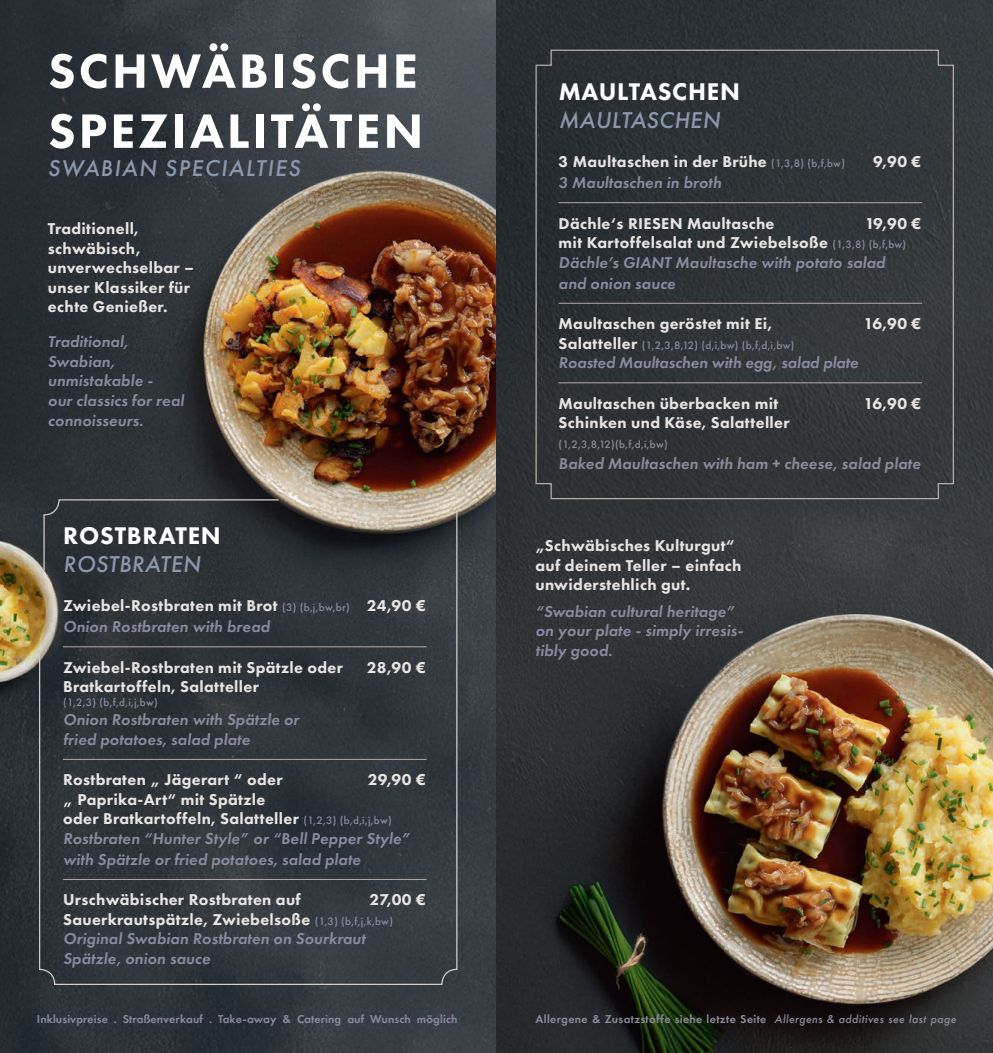
<style>
.page{position:relative;width:993px;height:1053px;background:#fff}
.page>*{position:absolute;margin:0;border:0;box-sizing:border-box;transform-origin:0 0}
.t1{font:800 50px/60px "Futura PT";letter-spacing:.06em;color:#fff}
.t2{font:800 25px "Futura PT";letter-spacing:.03em;color:#fff}
.t3{font:italic 500 23.75px "Futura PT";letter-spacing:.02em;color:#8b98a9}
.t4{font:italic 500 23.75px "Futura PT";letter-spacing:.06em;color:#8b98a9}
.t5{font:800 16.25px/19.5px "Futura PT";letter-spacing:.02em;color:#e8e4e2}
.t6{font:italic 600 16.25px/19.5px "Futura PT";letter-spacing:.01em;color:#8a8b9e}
.t7{font:600 11.88px "Futura PT";letter-spacing:.03em;color:#8a8b9e}
.t8{font:600 11.88px "Futura PT";letter-spacing:.01em;color:#8a8b9e}
.t9{font:500 11.25px "Futura PT";letter-spacing:.02em;color:#8a8b9e}
.s1{font-weight:500;font-size:11.25px;color:#8a8b9e}
.s2{font-weight:600;font-style:italic;color:#8a8b9e}
.s3{font-weight:800;font-style:normal;color:#e8e4e2}
.s4{font-weight:500;font-style:normal;font-size:11.25px}
.s5{font-weight:800;font-size:16.25px;color:#e8e4e2}
.s6{font-weight:500;font-style:italic}
</style>
<div class="page">
<img style="left:0;top:0;width:496px;height:1052px">
<img style="left:496px;top:0;width:496px;height:1052px">
<svg style="left:38px;top:509px;width:420px;height:476px;background:#33383d"></svg>
<hr style="left:63px;top:646px;width:363px;height:1px;background:#b6aaa7">
<hr style="left:63px;top:759px;width:363px;height:1px;background:#b6aaa7">
<hr style="left:63px;top:879px;width:363px;height:1px;background:#b6aaa7">
<svg style="left:534px;top:49px;width:420px;height:451px;background:#313538"></svg>
<svg style="left:43px;top:498px;width:237px;height:73px;background:#2f3437"></svg>
<h1 class="t1" style="left:48px;top:40px;width:376px">SCHWÄBISCHE<br>SPEZIALITÄTEN</h1>
<h3 class="t4" style="left:48px;top:154px;width:254px">SWABIAN SPECIALTIES</h3>
<p class="t5" style="left:48px;top:218px;width:148px">Traditionell, schwäbisch, unverwechselbar – unser Klassiker für echte Genießer.</p>
<p class="t6" style="left:48px;top:332px;width:138px">Traditional,<br>Swabian, unmistakable -<br>our classics for real connoisseurs.</p>
<h2 class="t2" style="left:63px;top:519px;width:159px">ROSTBRATEN</h2>
<h3 class="t3" style="left:63px;top:549px;width:139px">ROSTBRATEN</h3>
<p class="t5" style="left:63px;top:595px;width:364px;line-height:21px">Zwiebel-Rostbraten mit Brot <span class="s1">(3) (b,j,bw,br)</span> 24,90 €<br><span class="s2">Onion Rostbraten with bread</span></p>
<p class="t5" style="left:63px;top:657px;width:281px">Zwiebel-Rostbraten mit Spätzle oder</p>
<p class="t5" style="left:367px;top:657px;width:60px">28,90 €</p>
<p class="t5" style="left:63px;top:676px;width:197px">Bratkartoffeln, Salatteller</p>
<p class="t9" style="left:63px;top:695px;width:96px">(1,2,3) (b,f,d,i,j,bw)</p>
<p class="t6" style="left:63px;top:709px;width:237px">Onion Rostbraten with Spätzle or fried potatoes, salad plate</p>
<p class="t5" style="left:63px;top:769px;width:221px">Rostbraten „ Jägerart “ oder</p>
<p class="t5" style="left:367px;top:769px;width:60px">29,90 €</p>
<p class="t5" style="left:63px;top:789px;width:349px">„ Paprika-Art“ mit Spätzle<br>oder Bratkartoffeln, Salatteller <span class="s1">(1,2,3) (b,d,i,j,bw)<br></span><span class="s2">Rostbraten “Hunter Style” or “Bell Pepper Style”</span></p>
<p class="t6" style="left:63px;top:849px;width:299px">with Spätzle or fried potatoes, salad plate</p>
<p class="t5" style="left:63px;top:889px;width:239px">Urschwäbischer Rostbraten auf</p>
<p class="t6" style="left:63px;top:889px;width:364px;text-indent:306px"><span class="s3">27,00 €<br>Sauerkrautspätzle, Zwiebelsoße</span> <span class="s4">(1,3) (b,f,j,k,bw)<br></span>Original Swabian Rostbraten on Sourkraut<br>Spätzle, onion sauce</p>
<h2 class="t2" style="left:558px;top:75px;width:183px">MAULTASCHEN</h2>
<h3 class="t3" style="left:558px;top:105px;width:163px">MAULTASCHEN</h3>
<p class="t5" style="left:558px;top:152px;width:288px">3 Maultaschen in der Brühe <span class="s1">(1,3,8) (b,f,bw)</span></p>
<p class="t5" style="left:872px;top:152px;width:50px">9,90 €</p>
<p class="t6" style="left:558px;top:172px;width:164px">3 Maultaschen in broth</p>
<p class="t5" style="left:558px;top:213px;width:217px">Dächle‘s RIESEN Maultasche</p>
<p class="t6" style="left:558px;top:213px;width:364px;text-indent:306px"><span class="s3">19,90 € mit Kartoffelsalat und Zwiebelsoße</span> <span class="s4">(1,3,8) (b,f,bw)<br></span>Dächle’s GIANT Maultasche with potato salad</p>
<p class="t6" style="left:558px;top:273px;width:118px">and onion sauce</p>
<p class="t5" style="left:558px;top:314px;width:215px">Maultaschen geröstet mit Ei,</p>
<p class="t5" style="left:863px;top:314px;width:59px">16,90 €</p>
<p class="t9" style="left:558px;top:338px;width:237px"><span class="s5">Salatteller</span> (1,2,3,8,12) (d,i,bw) (b,f,d,i,bw)</p>
<p class="t6" style="left:558px;top:352px;width:301px">Roasted Maultaschen with egg, salad plate</p>
<p class="t5" style="left:558px;top:393px;width:221px">Maultaschen überbacken mit</p>
<p class="t5" style="left:863px;top:393px;width:59px">16,90 €</p>
<p class="t5" style="left:558px;top:413px;width:232px">Schinken und Käse, Salatteller</p>
<p class="t9" style="left:558px;top:437px;width:111px">(1,2,3,8,12)(b,f,d,i,bw)</p>
<p class="t6" style="left:558px;top:453px;width:363px">Baked Maultaschen with ham + cheese, salad plate</p>
<p class="t5" style="left:535px;top:536px;width:207px">„Schwäbisches Kulturgut“ auf deinem Teller – einfach unwiderstehlich gut.</p>
<p class="t6" style="left:535px;top:601px;width:209px">“Swabian cultural heritage” on your plate - simply irresis&shy;tibly good.</p>
<p class="t8" style="left:37px;top:1011px;width:422px">Inklusivpreise . Straßenverkauf . Take-away &amp; Catering auf Wunsch möglich</p>
<p class="t7" style="left:535px;top:1011px;width:422px">Allergene &amp; Zusatzstoffe siehe letzte Seite <span class="s6">Allergens &amp; additives see last page</span></p>
</div>
